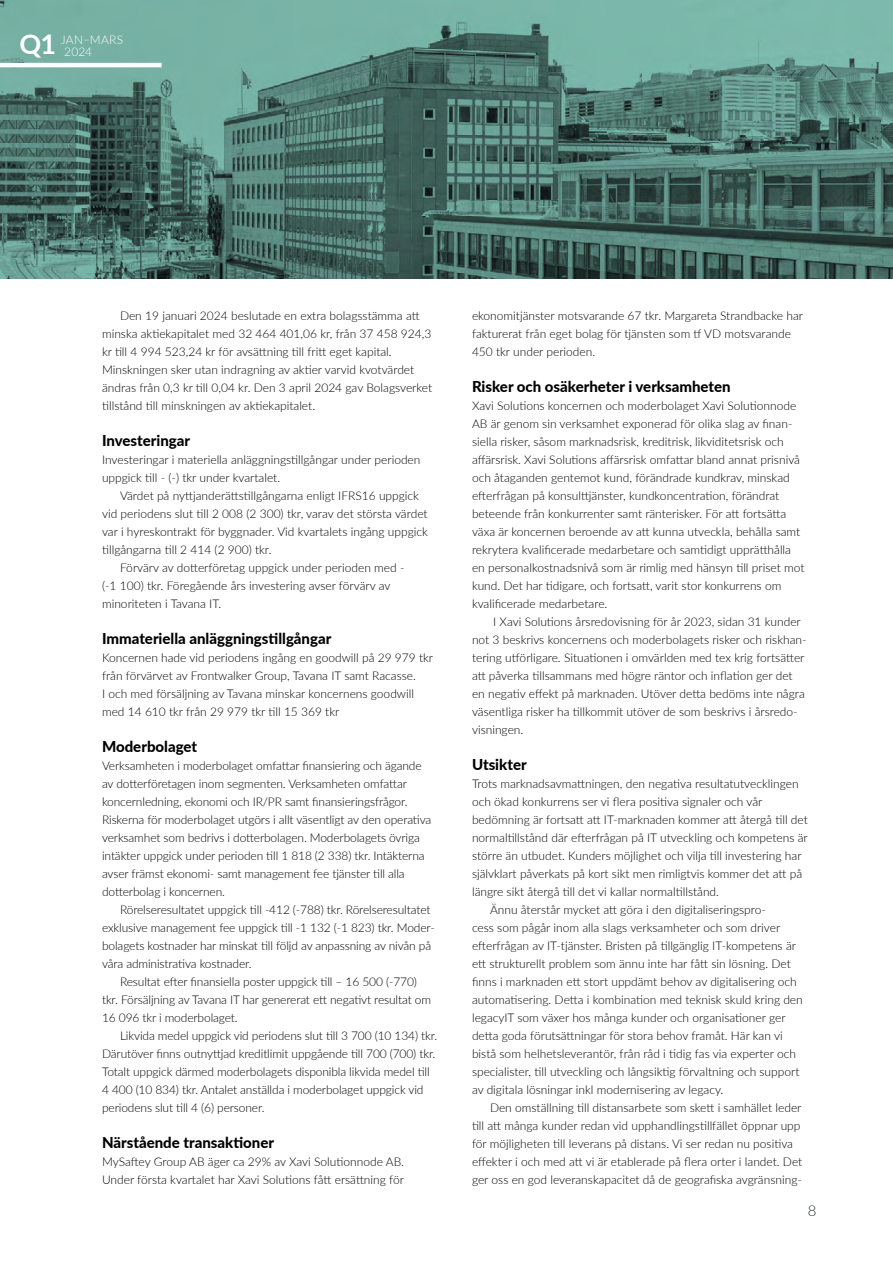
<style>
.page{position:relative;width:893px;height:1263px;background:#fff}
.page>*{position:absolute;margin:0;border:0;box-sizing:border-box;transform-origin:0 0}
.t1{font:700 27px "Lato";color:#fff}
.t2{font:800 15px "Lato";color:#000}
.t3{font:300 15px "Lato";color:#1e2e35}
.t4{font:300 12px/18px "Lato";color:#000}
.t5{font:300 12px "Lato";letter-spacing:.02em;color:#fff}
</style>
<div class="page">
<img style="left:0;top:0;width:893px;height:279px">
<hr style="left:0;top:63px;width:162px;height:4px;background:#fff">
<h1 class="t1" style="left:19px;top:24px;width:38px">Q1</h1>
<p class="t5" style="left:61px;top:31px;width:64px">JAN–MARS</p>
<p class="t5" style="left:64px;top:43px;width:29px">2024</p>
<p class="t4" style="left:102px;top:306px;width:332px;text-indent:18px">Den 19 januari 2024 beslutade en extra bolagsstämma att minska aktiekapitalet med 32 464 401,06 kr, från 37 458 924,3 kr till 4 994 523,24 kr för avsättning till fritt eget kapital.<br>Minskningen sker utan indragning av aktier varvid kvotvärdet ändras från 0,3 kr till 0,04 kr. Den 3 april 2024 gav Bolagsverket tillstånd till minskningen av aktiekapitalet.</p>
<p class="t2" style="left:102px;top:429px;width:90px">Investeringar</p>
<p class="t4" style="left:102px;top:450px;width:320px">Investeringar i materiella anläggningstillgångar under perioden uppgick till - (-) tkr under kvartalet.</p>
<p class="t4" style="left:120px;top:486px;width:300px">Värdet på nyttjanderättstillgångarna enligt IFRS16 uppgick</p>
<p class="t4" style="left:102px;top:504px;width:327px">vid periodens slut till 2 008 (2 300) tkr, varav det största värdet</p>
<p class="t4" style="left:102px;top:522px;width:327px">var i hyreskontrakt för byggnader. Vid kvartalets ingång uppgick</p>
<p class="t4" style="left:102px;top:540px;width:171px">tillgångarna till 2 414 (2 900) tkr.</p>
<p class="t4" style="left:120px;top:558px;width:286px">Förvärv av dotterföretag uppgick under perioden med -</p>
<p class="t4" style="left:102px;top:576px;width:290px">(-1 100) tkr. Föregående års investering avser förvärv av</p>
<p class="t4" style="left:102px;top:594px;width:121px">minoriteten i Tavana IT.</p>
<p class="t2" style="left:102px;top:627px;width:231px">Immateriella anläggningstillgångar</p>
<p class="t4" style="left:102px;top:648px;width:333px">Koncernen hade vid periodens ingång en goodwill på 29 979 tkr från förvärvet av Frontwalker Group, Tavana IT samt Racasse.<br>I och med försäljning av Tavana minskar koncernens goodwill med 14 610 tkr från 29 979 tkr till 15 369 tkr</p>
<p class="t2" style="left:102px;top:735px;width:97px">Moderbolaget</p>
<p class="t4" style="left:102px;top:756px;width:331px">Verksamheten i moderbolaget omfattar finansiering och ägande av dotterföretagen inom segmenten. Verksamheten omfattar koncernledning, ekonomi och IR/PR samt finansieringsfrågor.<br>Riskerna för moderbolaget utgörs i allt väsentligt av den operativa verksamhet som bedrivs i dotterbolagen. Moderbolagets övriga intäkter uppgick under perioden till 1 818 (2 338) tkr. Intäkterna avser främst ekonomi- samt management fee tjänster till alla dotterbolag i koncernen.</p>
<p class="t4" style="left:102px;top:900px;width:334px;text-indent:18px">Rörelseresultatet uppgick till -412 (-788) tkr. Rörelseresultatet exklusive management fee uppgick till -1 132 (-1 823) tkr. Moder&shy;bolagets kostnader har minskat till följd av anpassning av nivån på våra administrativa kostnader.</p>
<p class="t4" style="left:102px;top:972px;width:331px;text-indent:18px">Resultat efter finansiella poster uppgick till – 16 500 (-770) tkr. Försäljning av Tavana IT har genererat ett negativt resultat om<br>16 096 tkr i moderbolaget.</p>
<p class="t4" style="left:102px;top:1026px;width:337px;text-indent:18px">Likvida medel uppgick vid periodens slut till 3 700 (10 134) tkr.<br>Därutöver finns outnyttjad kreditlimit uppgående till 700 (700) tkr.<br>Totalt uppgick därmed moderbolagets disponibla likvida medel till 4 400 (10 834) tkr. Antalet anställda i moderbolaget uppgick vid periodens slut till 4 (6) personer.</p>
<p class="t2" style="left:102px;top:1131px;width:174px">Närstående transaktioner</p>
<p class="t4" style="left:102px;top:1152px;width:304px">MySaftey Group AB äger ca 29% av Xavi Solutionnode AB.<br>Under första kvartalet har Xavi Solutions fått ersättning för</p>
<p class="t4" style="left:472px;top:306px;width:333px">ekonomitjänster motsvarande 67 tkr. Margareta Strandbacke har fakturerat från eget bolag för tjänsten som tf VD motsvarande<br>450 tkr under perioden.</p>
<p class="t2" style="left:472px;top:375px;width:260px">Risker och osäkerheter i verksamheten</p>
<p class="t4" style="left:472px;top:396px;width:334px">Xavi Solutions koncernen och moderbolaget Xavi Solutionnode AB är genom sin verksamhet exponerad för olika slag av finan&shy;siella risker, såsom marknadsrisk, kreditrisk, likviditetsrisk och affärsrisk. Xavi Solutions affärsrisk omfattar bland annat prisnivå och åtaganden gentemot kund, förändrade kundkrav, minskad efterfrågan på konsulttjänster, kundkoncentration, förändrat beteende från konkurrenter samt ränterisker. För att fortsätta växa är koncernen beroende av att kunna utveckla, behålla samt rekrytera kvalificerade medarbetare och samtidigt upprätthålla en personalkostnadsnivå som är rimlig med hänsyn till priset mot kund. Det har tidigare, och fortsatt, varit stor konkurrens om kvalificerade medarbetare.</p>
<p class="t4" style="left:472px;top:612px;width:336px;text-indent:21px">I Xavi Solutions årsredovisning för år 2023, sidan 31 kunder not 3 beskrivs koncernens och moderbolagets risker och riskhan&shy;tering utförligare. Situationen i omvärlden med tex krig fortsätter att påverka tillsammans med högre räntor och inflation ger det en negativ effekt på marknaden. Utöver detta bedöms inte några väsentliga risker ha tillkommit utöver de som beskrivs i årsredo&shy;visningen.</p>
<p class="t2" style="left:472px;top:753px;width:56px">Utsikter</p>
<p class="t4" style="left:472px;top:774px;width:328px">Trots marknadsavmattningen, den negativa resultatutvecklingen</p>
<p class="t4" style="left:472px;top:792px;width:292px">och ökad konkurrens ser vi flera positiva signaler och vår</p>
<p class="t4" style="left:472px;top:810px;width:337px">bedömning är fortsatt att IT-marknaden kommer att återgå till det</p>
<p class="t4" style="left:472px;top:828px;width:337px">normaltillstånd där efterfrågan på IT utveckling och kompetens är</p>
<p class="t4" style="left:472px;top:846px;width:331px">större än utbudet. Kunders möjlighet och vilja till investering har</p>
<p class="t4" style="left:472px;top:864px;width:332px">självklart påverkats på kort sikt men rimligtvis kommer det att på</p>
<p class="t4" style="left:472px;top:882px;width:249px">längre sikt återgå till det vi kallar normaltillstånd.</p>
<p class="t4" style="left:490px;top:900px;width:277px">Ännu återstår mycket att göra i den digitaliseringspro-</p>
<p class="t4" style="left:472px;top:918px;width:310px">cess som pågår inom alla slags verksamheter och som driver</p>
<p class="t4" style="left:472px;top:936px;width:326px">efterfrågan av IT-tjänster. Bristen på tillgänglig IT-kompetens är</p>
<p class="t4" style="left:472px;top:954px;width:320px">ett strukturellt problem som ännu inte har fått sin lösning. Det</p>
<p class="t4" style="left:472px;top:972px;width:326px">finns i marknaden ett stort uppdämt behov av digitalisering och</p>
<p class="t4" style="left:472px;top:990px;width:332px">automatisering. Detta i kombination med teknisk skuld kring den</p>
<p class="t4" style="left:472px;top:1008px;width:315px">legacyIT som växer hos många kunder och organisationer ger</p>
<p class="t4" style="left:472px;top:1026px;width:312px">detta goda förutsättningar för stora behov framåt. Här kan vi</p>
<p class="t4" style="left:472px;top:1044px;width:326px">bistå som helhetsleverantör, från råd i tidig fas via experter och</p>
<p class="t4" style="left:472px;top:1062px;width:329px">specialister, till utveckling och långsiktig förvaltning och support</p>
<p class="t4" style="left:472px;top:1080px;width:253px">av digitala lösningar inkl modernisering av legacy.</p>
<p class="t4" style="left:490px;top:1098px;width:313px">Den omställning till distansarbete som skett i samhället leder</p>
<p class="t4" style="left:472px;top:1116px;width:330px">till att många kunder redan vid upphandlingstillfället öppnar upp</p>
<p class="t4" style="left:472px;top:1134px;width:323px">för möjligheten till leverans på distans. Vi ser redan nu positiva</p>
<p class="t4" style="left:472px;top:1152px;width:332px">effekter i och med att vi är etablerade på flera orter i landet. Det</p>
<p class="t4" style="left:472px;top:1170px;width:331px">ger oss en god leveranskapacitet då de geografiska avgränsning-</p>
<p class="t3" style="left:808px;top:1200px;width:10px">8</p>
</div>
